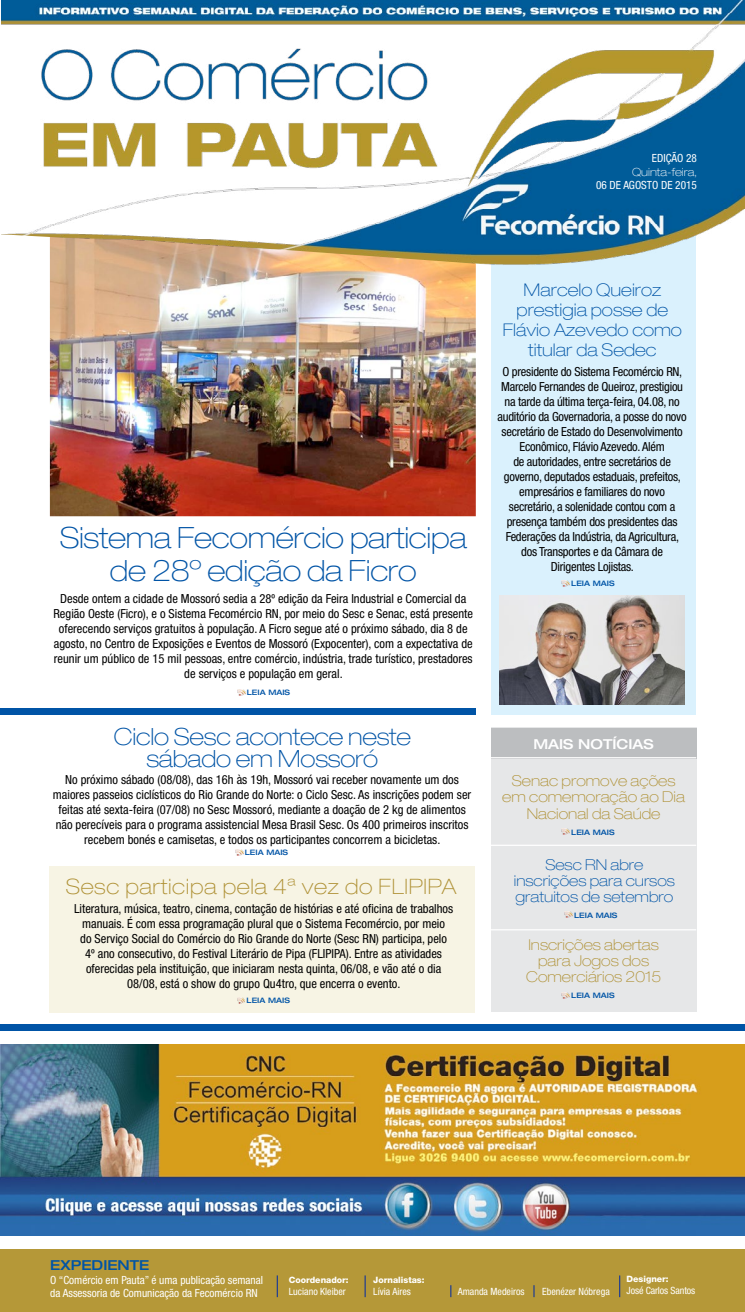
<style>
.page{position:relative;width:745px;height:1312px;background:#fff}
.page>*{position:absolute;margin:0;border:0;box-sizing:border-box;transform-origin:0 0}
.t1{font:100 expanded 29.38px/32.5px "Helvetica Neue LT Pro";letter-spacing:-.01em;color:#0054a6;text-align:center}
.t2{font:100 expanded 23.75px/22.5px "Helvetica Neue LT Pro";letter-spacing:-.01em;color:#0054a6;text-align:center}
.t3{font:100 expanded 21.25px "Helvetica Neue LT Pro";letter-spacing:.03em;color:#af9135}
.t4{font:100 expanded 17.5px/20px "Helvetica Neue LT Pro";color:#0054a6;text-align:center}
.t5{font:100 expanded 15px/16.2px "Helvetica Neue LT Pro";color:#af9135;text-align:center}
.t6{font:100 expanded 15px/16.2px "Helvetica Neue LT Pro";color:#0054a6;text-align:center}
.t7{font:500 expanded 13.75px "Helvetica Neue LT Pro";color:#fff}
.t8{font:500 expanded 13.75px "Helvetica Neue LT Pro";color:#0054a6}
.t9{font:condensed 12.5px/15px "Helvetica Neue LT Pro";color:#000;text-align:center}
.t10{font:condensed 12.5px/15px "Helvetica Neue LT Pro";letter-spacing:-.02em;color:#000;text-align:center}
.t11{font:condensed 11.25px/13.5px "Helvetica Neue LT Pro";color:#fff}
.t12{font:100 expanded 11.25px "Helvetica Neue LT Pro";color:#fff}
.t13{font:condensed 10px "Helvetica Neue LT Pro";color:#fff}
.t14{font:800 8.75px "Helvetica Neue LT Pro";color:#fff}
.t15{font:500 expanded 7.5px "Helvetica Neue LT Pro";color:#0054a6}
</style>
<div class="page">
<img style="left:50px;top:283px;width:425px;height:233px">
<div style="left:490px;top:224px;width:204px;height:490px;background:#daf1fd"></div>
<div style="left:50px;top:866px;width:425px;height:146px;background:#f7f4e4"></div>
<div style="left:0;top:1024px;width:744px;height:6px;background:#0054a6"></div>
<div style="left:0;top:708px;width:475px;height:6px;background:#0054a6"></div>
<div style="left:1px;top:1249px;width:743px;height:62px;background:#b59838"></div>
<hr style="left:276px;top:1274px;width:2px;height:22px;background:#25408f">
<svg style="left:364px;top:1275px;width:1px;height:21px"></svg>
<hr style="left:618px;top:1274px;width:2px;height:22px;background:#25408f">
<img style="left:0;top:1044px;width:744px;height:191px">
<svg style="left:237px;top:997px;width:8px;height:6px"></svg>
<svg style="left:237px;top:689px;width:8px;height:6px"></svg>
<svg style="left:235px;top:849px;width:8px;height:6px"></svg>
<img style="left:1px;top:0;width:743px;height:283px">
<div style="left:490px;top:727px;width:205px;height:284px;background:#e6e7e8"></div>
<div style="left:490px;top:727px;width:205px;height:31px;background:#bcbec0"></div>
<hr style="left:490px;top:757px;width:205px;height:1px;background:#fff">
<hr style="left:490px;top:844px;width:205px;height:1px;background:#fff">
<hr style="left:490px;top:928px;width:205px;height:2px;background:#fff">
<svg style="left:564px;top:911px;width:8px;height:6px"></svg>
<svg style="left:561px;top:828px;width:8px;height:6px"></svg>
<svg style="left:561px;top:992px;width:8px;height:6px"></svg>
<svg style="left:561px;top:580px;width:8px;height:6px"></svg>
<img style="left:499px;top:595px;width:185px;height:109px">
<p class="t11" style="left:651px;top:151px;width:46px">EDIÇÃO 28</p>
<p class="t12" style="left:631px;top:165px;width:66px">Quinta-feira,</p>
<p class="t11" style="left:595px;top:178px;width:102px">06 de AGOSTO de 2015</p>
<h1 class="t1" style="left:60px;top:521px;width:408px">Sistema Fecomércio participa de 28º edição da Ficro</h1>
<p class="t9" style="left:53px;top:591px;width:421px">Desde ontem a cidade de Mossoró sedia a 28º edição da Feira Industrial e Comercial da Região Oeste (Ficro), e o Sistema Fecomércio RN, por meio do Sesc e Senac, está presente oferecendo serviços gratuitos à população. A Ficro segue até o próximo sábado, dia 8 de agosto, no Centro de Exposições e Eventos de Mossoró (Expocenter), com a expectativa de reunir um público de 15 mil pessoas, entre comércio, indústria, trade turístico, prestadores de serviços e população em geral.</p>
<p class="t15" style="left:247px;top:687px;width:45px">LEIA MAIS</p>
<h2 class="t2" style="left:114px;top:724px;width:298px">Ciclo Sesc acontece neste sábado em Mossoró</h2>
<p class="t9" style="left:53px;top:771px;width:419px">No próximo sábado (08/08), das 16h às 19h, Mossoró vai receber novamente um dos maiores passeios ciclísticos do Rio Grande do Norte: o Ciclo Sesc. As inscrições podem ser feitas até sexta-feira (07/08) no Sesc Mossoró, mediante a doação de 2 kg de alimentos não perecíveis para o programa assistencial Mesa Brasil Sesc. Os 400 primeiros inscritos recebem bonés e camisetas, e todos os participantes concorrem a bicicletas.</p>
<p class="t15" style="left:245px;top:848px;width:45px">LEIA MAIS</p>
<h3 class="t3" style="left:66px;top:873px;width:392px">Sesc participa pela 4ª vez do FLIPIPA</h3>
<p class="t9" style="left:74px;top:900px;width:380px">Literatura, música, teatro, cinema, contação de histórias e até oficina de trabalhos manuais. É com essa programação plural que o Sistema Fecomércio, por meio<br>do Serviço Social do Comércio do Rio Grande do Norte (Sesc RN) participa, pelo 4º ano consecutivo, do Festival Literário de Pipa (FLIPIPA). Entre as atividades oferecidas pela instituição, que iniciaram nesta quinta, 06/08, e vão até o dia 08/08, está o show do grupo Qu4tro, que encerra o evento.</p>
<p class="t15" style="left:246px;top:995px;width:45px">LEIA MAIS</p>
<h3 class="t4" style="left:502px;top:279px;width:180px">Marcelo Queiroz prestigia posse de<br>Flávio Azevedo como titular da Sedec</h3>
<p class="t10" style="left:497px;top:364px;width:190px">O presidente do Sistema Fecomércio RN, Marcelo Fernandes de Queiroz, prestigiou na tarde da última terça-feira, 04.08, no auditório da Governadoria, a posse do novo secretário de Estado do Desenvolvimento Econômico, Flávio Azevedo. Além<br>de autoridades, entre secretários de governo, deputados estaduais, prefeitos, empresários e familiares do novo secretário, a solenidade contou com a presença também dos presidentes das Federações da Indústria, da Agricultura, dos Transportes e da Câmara de Dirigentes Lojistas.</p>
<p class="t15" style="left:571px;top:578px;width:45px">LEIA MAIS</p>
<p class="t7" style="left:533px;top:735px;width:122px">MAIS NOTÍCIAS</p>
<p class="t5" style="left:502px;top:772px;width:184px">Senac promove ações em comemoração ao Dia<br>Nacional da Saúde</p>
<p class="t15" style="left:571px;top:827px;width:45px">LEIA MAIS</p>
<p class="t6" style="left:513px;top:855px;width:162px">Sesc RN abre inscrições para cursos gratuitos de setembro</p>
<p class="t15" style="left:574px;top:910px;width:45px">LEIA MAIS</p>
<p class="t5" style="left:525px;top:936px;width:136px">Inscrições abertas para Jogos dos<br>Comerciários 2015</p>
<p class="t15" style="left:571px;top:990px;width:45px">LEIA MAIS</p>
<p class="t8" style="left:50px;top:1256px;width:101px">EXPEDIENTE</p>
<p class="t11" style="left:50px;top:1272px;width:214px">O “Comércio em Pauta” é uma publicação semanal da Assessoria de Comunicação da Fecomércio RN</p>
<p class="t14" style="left:289px;top:1273px;width:61px">Coordenador:</p>
<p class="t13" style="left:289px;top:1284px;width:58px">Luciano Kleiber</p>
<p class="t14" style="left:373px;top:1273px;width:53px">Jornalistas:</p>
<p class="t13" style="left:373px;top:1284px;width:39px">Lívia Aires</p>
<p class="t13" style="left:457px;top:1284px;width:68px">Amanda Medeiros</p>
<p class="t13" style="left:541px;top:1284px;width:69px">Ebenézer Nóbrega</p>
<p class="t14" style="left:626px;top:1272px;width:44px">Designer:</p>
<p class="t13" style="left:626px;top:1283px;width:70px">José Carlos Santos</p>
</div>
